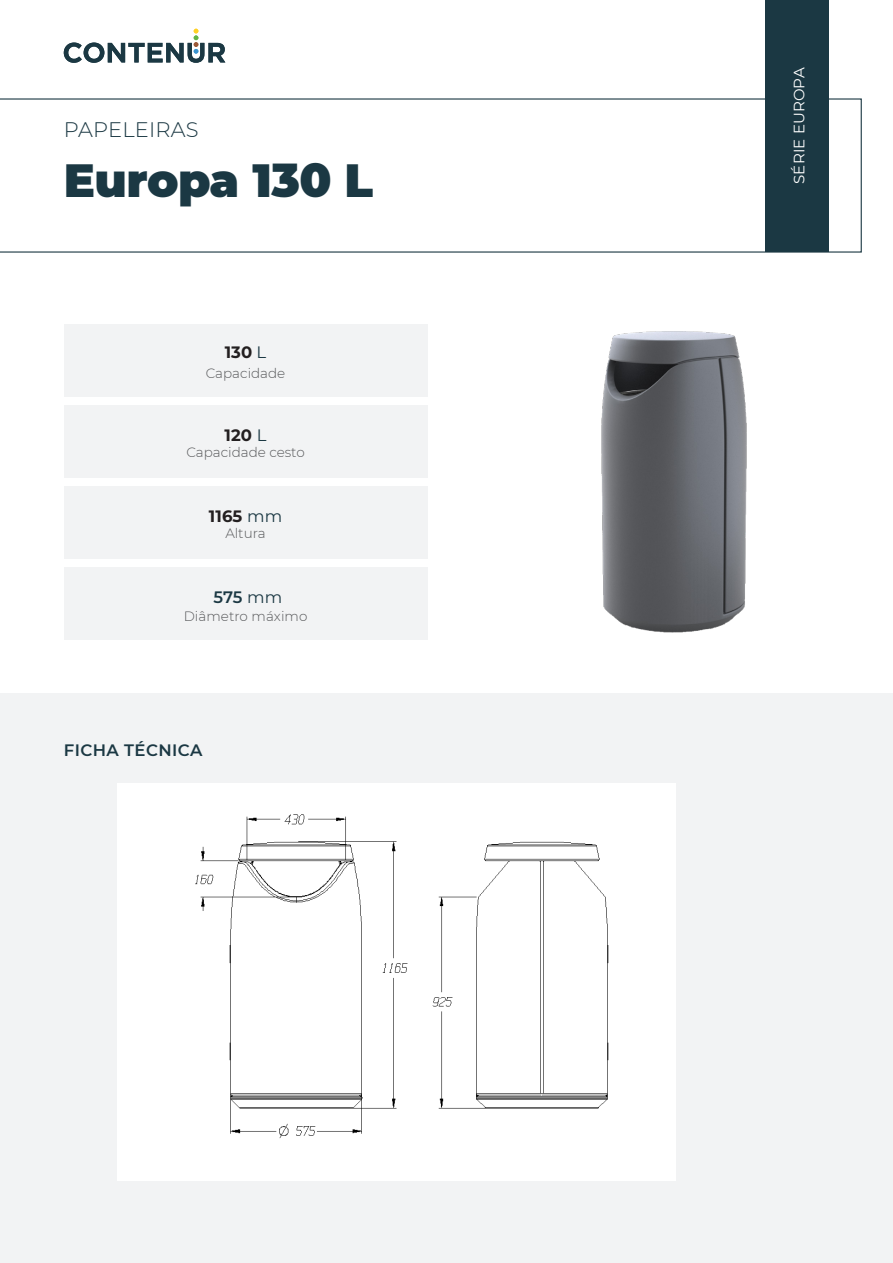
<style>
.page{position:relative;width:893px;height:1263px;background:#fff}
.page>*{position:absolute;margin:0;border:0;box-sizing:border-box;transform-origin:0 0}
.t1{font:900 46.5px "Montserrat";letter-spacing:-.01em;color:#1b3843}
.t2{font:300 21px "Montserrat";letter-spacing:.01em;color:#1b3843}
._02_TEX_GENERAL{font:700 16.5px "Montserrat";letter-spacing:.005em;color:#231f20}
._03_Subtitulares{font:600 16.5px "Montserrat";letter-spacing:.025em;color:#1b3843}
._02_TEX_GENERAL-2{font:600 16.5px "Montserrat";color:#1b3843}
.t3{font:15px "Montserrat";letter-spacing:.01em;color:#fff}
._02_TEX_GENERAL-3{font:300 13.5px "Montserrat";color:#57585a}
.s1{font-weight:400;color:#1b3843}
.s2{font-weight:400}
</style>
<div class="page">
<svg style="left:0;top:98px;width:862px;height:155px"></svg>
<div style="left:765px;top:0;width:64px;height:252px;background:#1b3843"></div>
<div style="left:0;top:693px;width:893px;height:570px;background:#f2f3f4"></div>
<img style="left:601px;top:331px;width:146px;height:302px">
<div style="left:64px;top:324px;width:363px;height:72px;background:#f2f3f4"></div>
<div style="left:64px;top:486px;width:363px;height:72px;background:#f2f3f4"></div>
<div style="left:64px;top:405px;width:363px;height:72px;background:#f2f3f4"></div>
<div style="left:64px;top:567px;width:363px;height:72px;background:#f2f3f4"></div>
<svg style="left:64px;top:29px;width:161px;height:34px"></svg>
<div style="left:117px;top:783px;width:558px;height:397px;background:#fff"></div>
<h2 class="t2" style="left:64px;top:116px;width:136px">PAPELEIRAS</h2>
<h1 class="t1" style="left:64px;top:146px;width:311px">Europa 130 L</h1>
<p class="_02_TEX_GENERAL" style="left:225px;top:340px;width:43px">130 <span class="s1">L</span></p>
<p class="_02_TEX_GENERAL-3" style="left:206px;top:364px;width:81px">Capacidade</p>
<p class="_02_TEX_GENERAL" style="left:225px;top:423px;width:43px">120 <span class="s1">L</span></p>
<p class="_02_TEX_GENERAL-3" style="left:186px;top:443px;width:120px">Capacidade cesto</p>
<p class="_02_TEX_GENERAL" style="left:209px;top:504px;width:75px">1165 <span class="s1">mm</span></p>
<p class="_02_TEX_GENERAL-3" style="left:225px;top:524px;width:42px">Altura</p>
<p class="_02_TEX_GENERAL-2" style="left:213px;top:585px;width:70px">575 <span class="s2">mm</span></p>
<p class="_02_TEX_GENERAL-3" style="left:184px;top:607px;width:125px">Diâmetro máximo</p>
<p class="_03_Subtitulares" style="left:64px;top:738px;width:140px">FICHA TÉCNICA</p>
<p class="t3" style="left:789px;top:184px;width:118px;rotate:-90deg">SÉRIE EUROPA</p>
</div>
